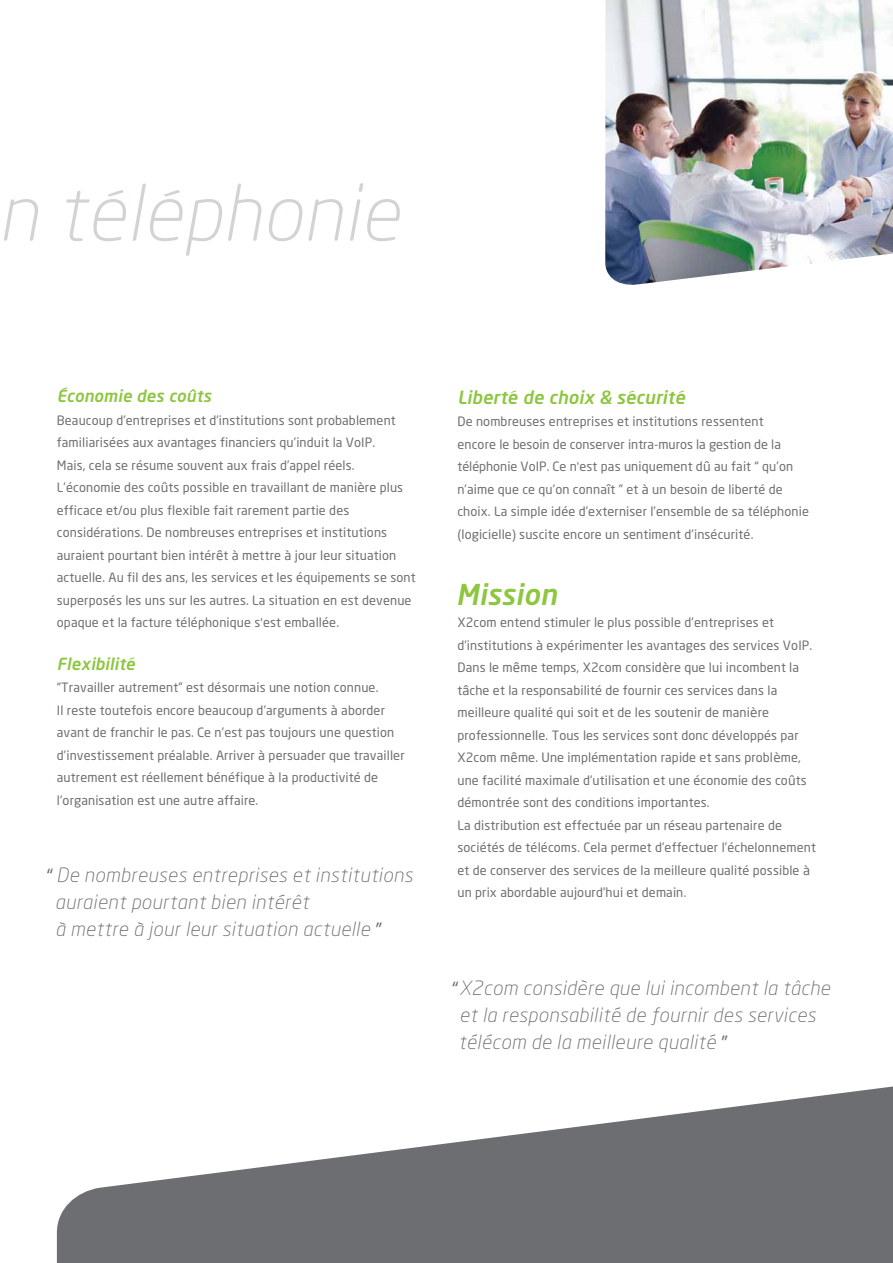
<style>
.page{position:relative;width:893px;height:1263px;background:#fff}
.page>*{position:absolute;margin:0;border:0;box-sizing:border-box;transform-origin:0 0}
.t1{font:italic 300 76.95px "Neo Sans";letter-spacing:.01em;color:#d1d3d4}
.t2{font:italic 500 28.5px "Neo Sans";letter-spacing:.01em;color:#8dc63f}
.t3{font:italic 300 19.5px/27px "Neo Sans";letter-spacing:.025em;color:#6d6e71}
.t4{font:italic 500 18px "Neo Sans";letter-spacing:.01em;color:#8dc63f}
.t5{font:italic 500 16.5px "Neo Sans";letter-spacing:.01em;color:#8dc63f}
.t6{font:12.75px/22.5px "Neo Sans";letter-spacing:.01em;color:#6d6f71}
.s1{font-family:"Soho Gothic Pro"}
.s2{font-family:"Myriad Pro"}
.s3{font-family:"Myriad Pro";font-weight:400;font-style:normal}
</style>
<div class="page">
<svg style="left:57px;top:1086px;width:836px;height:177px;fill:#6d6e71"></svg>
<img style="left:605px;top:0;width:288px;height:285px">
<svg style="left:190px;top:389px;width:6px;height:3px"></svg>
<svg style="left:108px;top:190px;width:16px;height:6px"></svg>
<svg style="left:164px;top:190px;width:16px;height:6px"></svg>
<p class="t1" style="left:-2px;top:183px;width:403px">n telephonie</p>
<p class="t5" style="left:57px;top:390px;width:156px">Economie des couts</p>
<p class="t6" style="left:57px;top:409px;width:360px">Beaucoup d’entreprises et d’institutions sont probablement familiarisées aux avantages financiers qu’induit la VoIP.<br>Mais, cela se résume souvent aux frais d’appel réels.<br>L’économie des co<span class="s1">û</span>ts possible en travaillant de mani<span class="s1">è</span>re plus efficace et/ou plus flexible fait rarement partie des considérations. De nombreuses entreprises et institutions auraient pourtant bien intér<span class="s1">ê</span>t <span class="s1">à</span> mettre <span class="s1">à</span> jour leur situation actuelle. Au fil des ans, les services et les équipements se sont superposés les uns sur les autres. La situation en est devenue opaque et la facture téléphonique s<span class="s2">'</span>est emballée.</p>
<p class="t5" style="left:57px;top:657px;width:80px">Flexibilite</p>
<p class="t6" style="left:57px;top:677px;width:349px">“Travailler autrement” est désormais une notion connue.<br>Il reste toutefois encore beaucoup d’arguments <span class="s1">à</span> aborder avant de franchir le pas. Ce n’est pas toujours une question d’investissement préalable. Arriver <span class="s1">à</span> persuader que travailler autrement est réellement bénéfique <span class="s1">à</span> la productivité de l’organisation est une autre affaire.</p>
<p class="t3" style="left:55px;top:863px;width:359px;text-indent:-9px"><span class="s3">“</span> De nombreuses entreprises et institutions auraient pourtant bien interet<br>a mettre a jour leur situation actuelle <span class="s3">”</span></p>
<p class="t4" style="left:457px;top:390px;width:229px">Liberte de choix &amp; securite</p>
<p class="t6" style="left:457px;top:411px;width:353px">De nombreuses entreprises et institutions ressentent<br>encore le besoin de conserver intra-muros la gestion de la téléphonie VoIP. Ce n<span class="s2">'</span>est pas uniquement d<span class="s1">û</span> au fait “ qu’on n’aime que ce qu’on conna<span class="s1">î</span>t ” et <span class="s1">à</span> un besoin de liberté de choix. La simple idée d’externiser l’ensemble de sa téléphonie (logicielle) suscite encore un sentiment d’insécurité.</p>
<p class="t2" style="left:456px;top:582px;width:102px">Mission</p>
<p class="t6" style="left:457px;top:612px;width:360px">X2com entend stimuler le plus possible d’entreprises et d’institutions <span class="s1">à</span> expérimenter les avantages des services VoIP.<br>Dans le m<span class="s1">ê</span>me temps, X2com consid<span class="s1">è</span>re que lui incombent la t<span class="s1">â</span>che et la responsabilité de fournir ces services dans la meilleure qualité qui soit et de les soutenir de mani<span class="s1">è</span>re professionnelle. Tous les services sont donc développés par X2com m<span class="s1">ê</span>me. Une implémentation rapide et sans probl<span class="s1">è</span>me, une facilité maximale d’utilisation et une économie des co<span class="s1">û</span>ts démontrée sont des conditions importantes.<br>La distribution est effectuée par un réseau partenaire de sociétés de télécoms. Cela permet d’effectuer l’échelonnement et de conserver des services de la meilleure qualité possible <span class="s1">à </span>un prix abordable aujourd’hui et demain.</p>
<p class="t3" style="left:459px;top:976px;width:373px;text-indent:-7px"><span class="s3">“</span>X2com considere que lui incombent la tache et la responsabilite de fournir des services telecom de la meilleure qualite <span class="s3">”</span></p>
</div>
